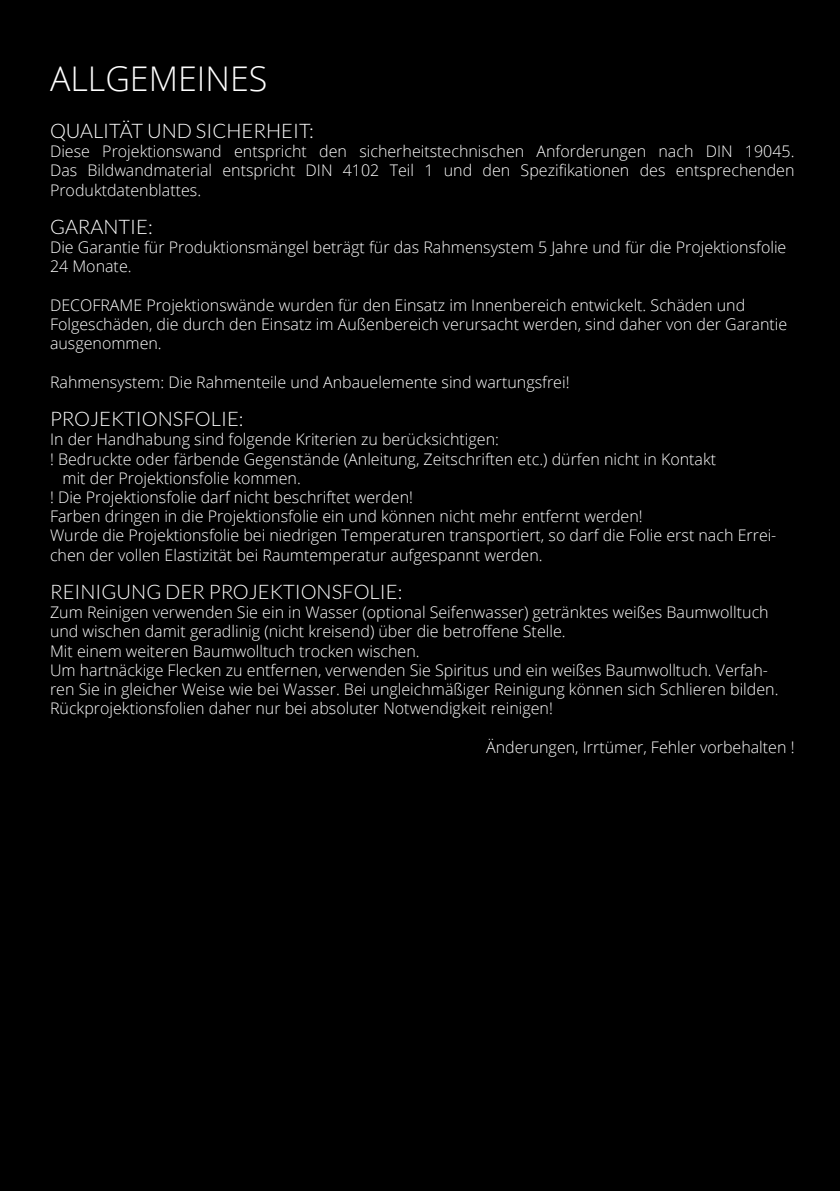
<style>
.page{position:relative;width:840px;height:1191px;background:#fff}
.page>*{position:absolute;margin:0;border:0;box-sizing:border-box;transform-origin:0 0}
.t1{font:300 34px "Open Sans";color:#fff}
.t2{font:300 20px "Lato";color:#fff}
.t3{font:300 16px/19.2px "Open Sans";color:#fff}
</style>
<div class="page">
<div style="left:0;top:0;width:839px;height:1191px;background:#000"></div>
<h1 class="t1" style="left:50px;top:56px;width:219px">ALLGEMEINES</h1>
<p class="t2" style="left:50px;top:120px;width:265px">QUALITÄT UND SICHERHEIT:</p>
<p class="t3" style="left:50px;top:141px;width:745px;text-align:justify">Diese Projektionswand entspricht den sicherheitstechnischen Anforderungen nach DIN 19045.<br>Das Bildwandmaterial entspricht DIN 4102 Teil 1 und den Spezifikationen des entsprechenden Produktdatenblattes.</p>
<p class="t2" style="left:50px;top:216px;width:104px">GARANTIE:</p>
<p class="t3" style="left:50px;top:237px;width:737px">Die Garantie für Produktionsmängel beträgt für das Rahmensystem 5 Jahre und für die Projektionsfolie<br>24 Monate.</p>
<p class="t3" style="left:50px;top:295px;width:738px">DECOFRAME Projektionswände wurden für den Einsatz im Innenbereich entwickelt. Schäden und<br>Folgeschäden, die durch den Einsatz im Außenbereich verursacht werden, sind daher von der Garantie ausgenommen.</p>
<p class="t3" style="left:50px;top:372px;width:520px">Rahmensystem: Die Rahmenteile und Anbauelemente sind wartungsfrei!</p>
<p class="t2" style="left:50px;top:408px;width:195px">PROJEKTIONSFOLIE:</p>
<p class="t3" style="left:50px;top:429px;width:450px">In der Handhabung sind folgende Kriterien zu berücksichtigen:</p>
<p class="t3" style="left:50px;top:449px;width:667px">! Bedruckte oder färbende Gegenstände (Anleitung, Zeitschriften etc.) dürfen nicht in Kontakt</p>
<p class="t3" style="left:62px;top:468px;width:240px">mit der Projektionsfolie kommen.</p>
<p class="t3" style="left:50px;top:487px;width:364px">! Die Projektionsfolie darf nicht beschriftet werden!</p>
<p class="t3" style="left:50px;top:506px;width:594px">Farben dringen in die Projektionsfolie ein und können nicht mehr entfernt werden!</p>
<p class="t3" style="left:50px;top:525px;width:727px">Wurde die Projektionsfolie bei niedrigen Temperaturen transportiert, so darf die Folie erst nach Errei-</p>
<p class="t3" style="left:50px;top:545px;width:494px">chen der vollen Elastizität bei Raumtemperatur aufgespannt werden.</p>
<p class="t2" style="left:50px;top:581px;width:354px">REINIGUNG DER PROJEKTIONSFOLIE:</p>
<p class="t3" style="left:50px;top:602px;width:729px">Zum Reinigen verwenden Sie ein in Wasser (optional Seifenwasser) getränktes weißes Baumwolltuch und wischen damit geradlinig (nicht kreisend) über die betroffene Stelle.<br>Mit einem weiteren Baumwolltuch trocken wischen.<br>Um hartnäckige Flecken zu entfernen, verwenden Sie Spiritus und ein weißes Baumwolltuch. Verfah&shy;ren Sie in gleicher Weise wie bei Wasser. Bei ungleichmäßiger Reinigung können sich Schlieren bilden.<br>Rückprojektionsfolien daher nur bei absoluter Notwendigkeit reinigen!</p>
<p class="t3" style="left:486px;top:737px;width:310px">Änderungen, Irrtümer, Fehler vorbehalten !</p>
</div>
